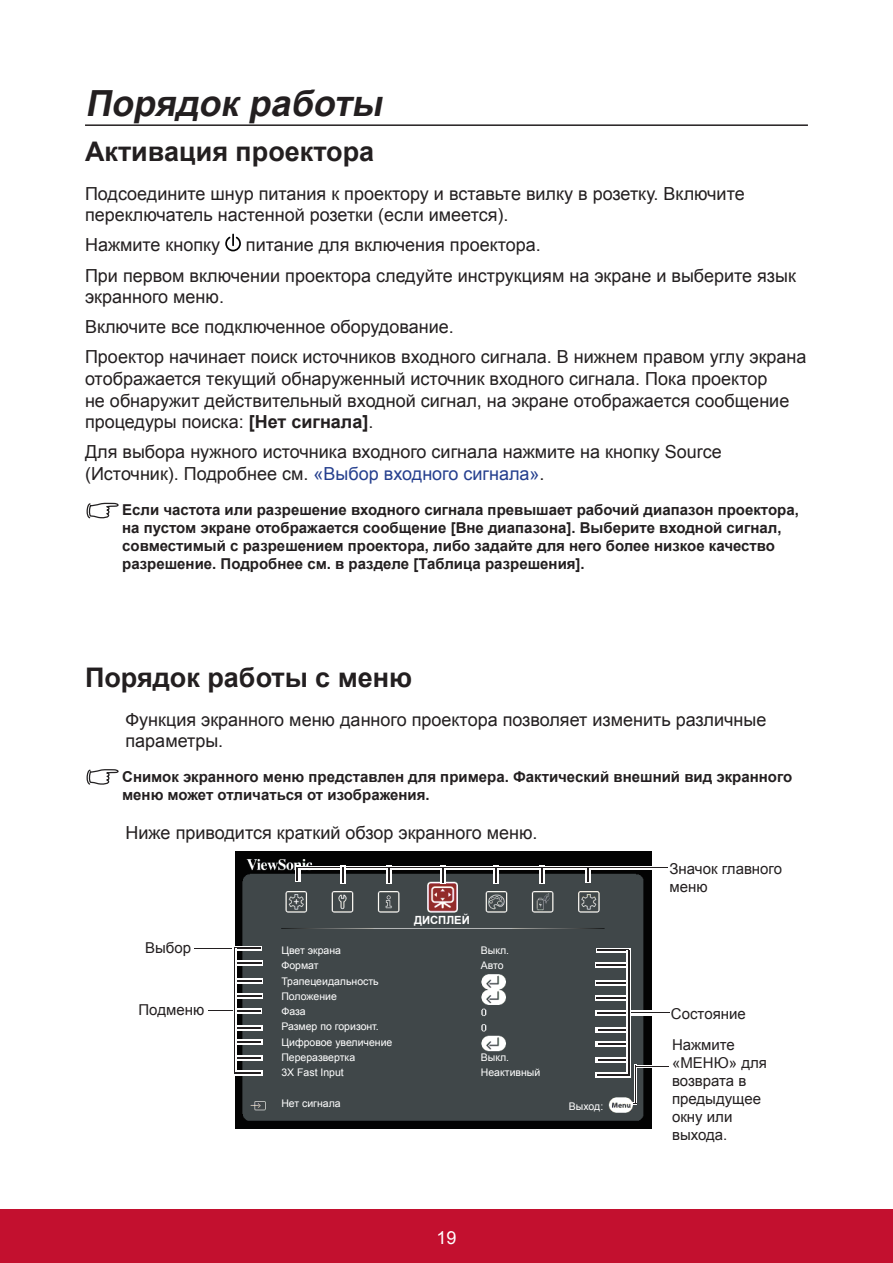
<style>
.page{position:relative;width:893px;height:1263px;background:#fff}
.page>*{position:absolute;margin:0;border:0;box-sizing:border-box;transform-origin:0 0}
.Chapter{font:italic 700 36px "Arial";color:#231f20}
.Section_Title{font:700 27px "Arial";color:#231f20}
.Body{font:18px/21.6px "Arial";color:#231f20}
.t1{font:18px "Arial";color:#fff}
.NOTE_in_Body{font:700 15px/18px "Arial";color:#231f20}
.t2{font:15px/18px "Arial";color:#231f20}
.t3{font:700 11.25px "Arial";color:#fff}
.t4{font:10.5px/15.3px "Arial";color:#fff}
.s1{font-weight:700}
.s2{color:#253f8e}
</style>
<div class="page">
<div style="left:0;top:1210px;width:893px;height:53px;background:#c3102f"></div>
<hr style="left:85px;top:124px;width:723px;height:2px;background:#231f20">
<svg style="left:225px;top:234px;width:16px;height:17px"></svg>
<svg style="left:86px;top:502px;width:33px;height:17px"></svg>
<svg style="left:86px;top:769px;width:33px;height:16px"></svg>
<img style="left:235px;top:851px;width:416px;height:277px">
<svg style="left:295px;top:866px;width:5px;height:16px"></svg>
<hr style="left:298px;top:866px;width:309px;height:4px;background:#fff">
<div style="left:585px;top:868px;width:6px;height:15px;background:#fff"></div>
<hr style="left:597px;top:866px;width:63px;height:4px;background:#fff">
<hr style="left:599px;top:867px;width:68px;height:1px;background:#231f20">
<hr style="left:194px;top:947px;width:66px;height:1px;background:#231f20">
<div style="left:539px;top:866px;width:6px;height:18px;background:#fff"></div>
<svg style="left:541px;top:868px;width:2px;height:14px"></svg>
<svg style="left:493px;top:868px;width:6px;height:16px"></svg>
<svg style="left:496px;top:868px;width:1px;height:14px"></svg>
<div style="left:440px;top:866px;width:6px;height:18px;background:#fff"></div>
<svg style="left:442px;top:868px;width:2px;height:14px"></svg>
<svg style="left:386px;top:868px;width:6px;height:16px"></svg>
<svg style="left:389px;top:868px;width:1px;height:14px"></svg>
<svg style="left:236px;top:960px;width:27px;height:6px"></svg>
<svg style="left:236px;top:962px;width:25px;height:1px"></svg>
<svg style="left:236px;top:978px;width:27px;height:6px"></svg>
<svg style="left:236px;top:980px;width:25px;height:1px"></svg>
<svg style="left:236px;top:993px;width:27px;height:5px"></svg>
<svg style="left:236px;top:995px;width:25px;height:1px"></svg>
<svg style="left:236px;top:1008px;width:26px;height:5px"></svg>
<svg style="left:208px;top:1010px;width:53px;height:1px"></svg>
<hr style="left:634px;top:1065px;width:3px;height:38px;background:#fff">
<hr style="left:635px;top:1065px;width:34px;height:2px;background:#fff">
<hr style="left:635px;top:1065px;width:1px;height:38px;background:#231f20">
<hr style="left:636px;top:1065px;width:33px;height:1px;background:#231f20">
<svg style="left:297px;top:868px;width:1px;height:12px"></svg>
<hr style="left:297px;top:867px;width:308px;height:1px;background:#231f20">
<svg style="left:587px;top:868px;width:2px;height:14px"></svg>
<svg style="left:233px;top:946px;width:29px;height:5px"></svg>
<svg style="left:234px;top:947px;width:26px;height:1px"></svg>
<svg style="left:236px;top:1026px;width:27px;height:5px"></svg>
<svg style="left:236px;top:1028px;width:24px;height:1px"></svg>
<svg style="left:236px;top:1040px;width:27px;height:5px"></svg>
<svg style="left:236px;top:1042px;width:24px;height:1px"></svg>
<svg style="left:236px;top:1055px;width:27px;height:6px"></svg>
<svg style="left:236px;top:1057px;width:24px;height:1px"></svg>
<svg style="left:236px;top:1071px;width:27px;height:5px"></svg>
<div style="left:340px;top:866px;width:6px;height:18px;background:#fff"></div>
<svg style="left:342px;top:867px;width:2px;height:15px"></svg>
<div style="left:595px;top:1010px;width:75px;height:5px;background:#fff"></div>
<hr style="left:630px;top:1012px;width:40px;height:1px;background:#231f20">
<hr style="left:233px;top:948px;width:3px;height:128px;background:#fff">
<hr style="left:234px;top:948px;width:1px;height:126px;background:#231f20">
<svg style="left:235px;top:1073px;width:25px;height:1px"></svg>
<svg style="left:595px;top:961px;width:31px;height:6px"></svg>
<hr style="left:597px;top:964px;width:32px;height:1px;background:#231f20">
<svg style="left:595px;top:980px;width:31px;height:6px"></svg>
<hr style="left:597px;top:982px;width:32px;height:1px;background:#231f20">
<svg style="left:595px;top:995px;width:31px;height:5px"></svg>
<hr style="left:597px;top:997px;width:32px;height:1px;background:#231f20">
<svg style="left:597px;top:1013px;width:29px;height:1px"></svg>
<hr style="left:597px;top:1012px;width:33px;height:1px;background:#231f20">
<svg style="left:596px;top:948px;width:35px;height:4px"></svg>
<hr style="left:598px;top:949px;width:31px;height:1px;background:#231f20">
<div style="left:595px;top:1027px;width:36px;height:6px;background:#fff"></div>
<hr style="left:598px;top:1029px;width:32px;height:2px;background:#231f20">
<div style="left:595px;top:1041px;width:36px;height:6px;background:#fff"></div>
<hr style="left:598px;top:1043px;width:32px;height:2px;background:#231f20">
<svg style="left:595px;top:1057px;width:31px;height:5px"></svg>
<hr style="left:598px;top:1059px;width:32px;height:1px;background:#231f20">
<div style="left:595px;top:1073px;width:36px;height:5px;background:#fff"></div>
<svg style="left:626px;top:950px;width:5px;height:126px"></svg>
<hr style="left:628px;top:950px;width:1px;height:126px;background:#231f20">
<hr style="left:598px;top:1074px;width:31px;height:2px;background:#231f20">
<p class="Chapter" style="left:85px;top:80px;width:307px">Порядок работы</p>
<p class="Section_Title" style="left:85px;top:134px;width:291px">Активация проектора</p>
<p class="Body" style="left:85px;top:183px;width:661px">Подсоедините шнур питания к проектору и вставьте вилку в розетку. Включите переключатель настенной розетки (если имеется).</p>
<p class="Body" style="left:85px;top:234px;width:137px">Нажмите кнопку</p>
<p class="Body" style="left:246px;top:234px;width:296px">питание для включения проектора.</p>
<p class="Body" style="left:85px;top:265px;width:712px">При первом включении проектора следуйте инструкциям на экране и выберите язык экранного меню.</p>
<p class="Body" style="left:85px;top:316px;width:370px">Включите все подключенное оборудование.</p>
<p class="Body" style="left:85px;top:346px;width:723px">Проектор начинает поиск источников входного сигнала. В нижнем правом углу экрана отображается текущий обнаруженный источник входного сигнала. Пока проектор<br>не обнаружит действительный входной сигнал, на экране отображается сообщение процедуры поиска: <span class="s1">[Нет сигнала]</span>.</p>
<p class="Body" style="left:85px;top:441px;width:638px">Для выбора нужного источника входного сигнала нажмите на кнопку Source (Источник). Подробнее см. <span class="s2">«Выбор входного сигнала»</span>.</p>
<p class="NOTE_in_Body" style="left:122px;top:501px;width:678px">Если частота или разрешение входного сигнала превышает рабочий диапазон проектора, на пустом экране отображается сообщение [Вне диапазона]. Выберите входной сигнал, совместимый с разрешением проектора, либо задайте для него более низкое качество разрешение. Подробнее см. в разделе [Таблица разрешения].</p>
<p class="Section_Title" style="left:85px;top:660px;width:329px">Порядок работы с меню</p>
<p class="Body" style="left:126px;top:709px;width:642px">Функция экранного меню данного проектора позволяет изменить различные параметры.</p>
<p class="NOTE_in_Body" style="left:122px;top:768px;width:672px">Снимок экранного меню представлен для примера. Фактический внешний вид экранного меню может отличаться от изображения.</p>
<p class="Body" style="left:126px;top:822px;width:413px">Ниже приводится краткий обзор экранного меню.</p>
<p class="t2" style="left:145px;top:939px;width:48px">Выбор</p>
<p class="t2" style="left:139px;top:1001px;width:67px">Подменю</p>
<p class="t4" style="left:281px;top:943px;width:113px">Цвет экрана<br>Формат<br>Трапецеидальность<br>Положение<br>Фаза<br>Размер по горизонт.<br>Цифровое увеличение<br>Переразвертка<br>3X Fast Input</p>
<p class="t4" style="left:281px;top:1096px;width:61px">Нет сигнала</p>
<p class="t3" style="left:414px;top:913px;width:57px">ДИСПЛЕЙ</p>
<p class="t4" style="left:481px;top:943px;width:30px">Выкл.<br>Авто</p>
<p class="t4" style="left:481px;top:1050px;width:61px">Выкл.<br>Неактивный</p>
<p class="t4" style="left:569px;top:1098px;width:36px">Выход:</p>
<p class="t1" style="left:436px;top:1226px;width:22px">19</p>
<p class="t2" style="left:669px;top:859px;width:114px">Значок главного меню</p>
<p class="t2" style="left:671px;top:998px;width:76px;line-height:31.5px">Состояние<br>Нажмите</p>
<p class="t2" style="left:672px;top:1054px;width:96px">«МЕНЮ» для возврата в предыдущее окну или выхода.</p>
</div>
